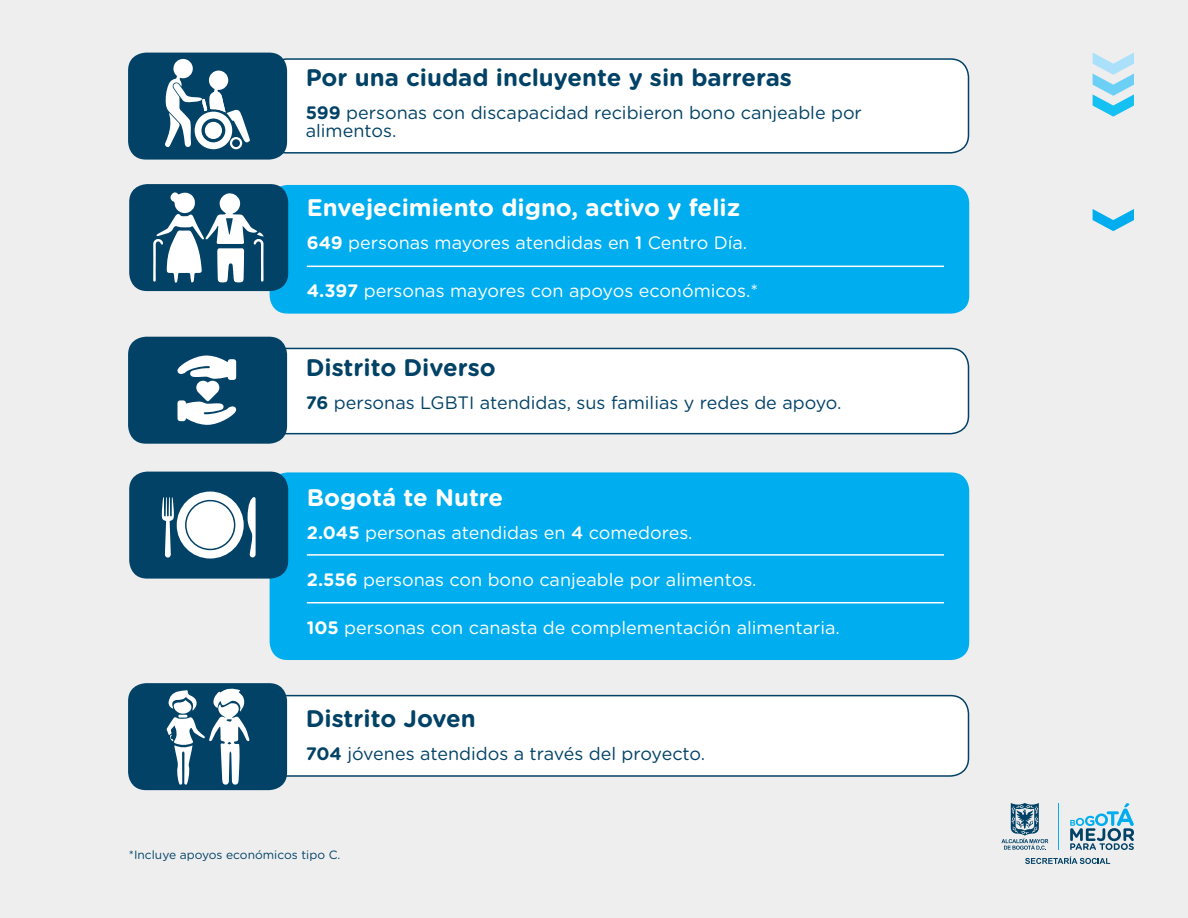
<style>
.page{position:relative;width:1188px;height:918px;background:#eeeeef}
.page>*{position:absolute;margin:0;border:0;box-sizing:border-box;transform-origin:0 0}
.t1{font:700 24px "Gotham Rounded";color:#024266}
.t2{font:700 24px "Gotham Rounded";color:#fff}
.t3{font:18px "Gotham Rounded";color:#fff}
.t4{font:18px/18px "Gotham Rounded";color:#024266}
.t5{font:12px "Gotham Rounded";color:#024266}
.s1{font-weight:700}
.s2{font-weight:500}
</style>
<div class="page">
<hr style="left:1059px;top:803px;width:1px;height:47px;background:#00aeef">
<svg style="left:1070px;top:803px;width:64px;height:47px"></svg>
<svg style="left:1001px;top:803px;width:47px;height:47px"></svg>
<svg style="left:1025px;top:857px;width:85px;height:7px"></svg>
<svg style="left:1093px;top:53px;width:41px;height:64px"></svg>
<svg style="left:1093px;top:209px;width:41px;height:22px"></svg>
<div style="left:270px;top:185px;width:699px;height:129px;background:#00aeef;border-radius:18px"></div>
<div style="left:129px;top:184px;width:159px;height:107px;background:#024266;border-radius:18px"></div>
<hr style="left:307px;top:266px;width:637px;height:1px;background:#fff">
<div style="left:269px;top:59px;width:699px;height:94px;background:#fff;border-radius:18px"></div>
<div style="left:268px;top:58px;width:701px;height:96px;border:2px solid #024266;border-radius:18px"></div>
<div style="left:128px;top:53px;width:159px;height:107px;background:#024266;border-radius:18px"></div>
<svg style="left:165px;top:75px;width:85px;height:74px"></svg>
<div style="left:173px;top:59px;width:20px;height:19px;background:#fff;border-radius:50%"></div>
<div style="left:209px;top:71px;width:19px;height:19px;background:#fff;border-radius:50%"></div>
<svg style="left:153px;top:192px;width:111px;height:91px"></svg>
<div style="left:269px;top:348px;width:699px;height:86px;background:#fff;border-radius:18px"></div>
<div style="left:268px;top:348px;width:701px;height:86px;border:2px solid #024266;border-radius:18px"></div>
<div style="left:128px;top:337px;width:159px;height:107px;background:#024266;border-radius:18px"></div>
<svg style="left:177px;top:355px;width:60px;height:70px"></svg>
<div style="left:270px;top:472px;width:699px;height:188px;background:#00aeef;border-radius:18px"></div>
<div style="left:129px;top:472px;width:159px;height:107px;background:#024266;border-radius:18px"></div>
<hr style="left:307px;top:554px;width:637px;height:2px;background:#fff">
<svg style="left:162px;top:492px;width:94px;height:67px"></svg>
<div style="left:269px;top:696px;width:699px;height:80px;background:#fff;border-radius:18px"></div>
<div style="left:268px;top:695px;width:701px;height:82px;border:2px solid #024266;border-radius:18px"></div>
<div style="left:128px;top:683px;width:159px;height:107px;background:#024266;border-radius:18px"></div>
<svg style="left:167px;top:688px;width:83px;height:97px"></svg>
<hr style="left:307px;top:602px;width:637px;height:1px;background:#fff">
<h1 class="t1" style="left:306px;top:60px;width:488px">Por una ciudad incluyente y sin barreras</h1>
<p class="t4" style="left:306px;top:103px;width:558px"><span class="s1">599</span> personas con discapacidad recibieron bono canjeable por alimentos.</p>
<h1 class="t2" style="left:307px;top:190px;width:435px">Envejecimiento digno, activo y feliz</h1>
<p class="t3" style="left:307px;top:230px;width:442px"><span class="s1">649</span> personas mayores atendidas en <span class="s2">1</span> Centro Día.</p>
<p class="t3" style="left:307px;top:278px;width:453px"><span class="s1">4.397</span> personas mayores con apoyos económicos.*</p>
<h1 class="t1" style="left:306px;top:350px;width:192px">Distrito Diverso</h1>
<p class="t4" style="left:306px;top:393px;width:537px"><span class="s1">76</span> personas LGBTI atendidas, sus familias y redes de apoyo.</p>
<h1 class="t2" style="left:307px;top:479px;width:198px">Bogotá te Nutre</h1>
<p class="t3" style="left:307px;top:520px;width:387px"><span class="s1">2.045</span> personas atendidas en <span class="s2">4</span> comedores.</p>
<p class="t3" style="left:307px;top:568px;width:451px"><span class="s1">2.556</span> personas con bono canjeable por alimentos.</p>
<p class="t3" style="left:307px;top:615px;width:535px"><span class="s1">105</span> personas con canasta de complementación alimentaria.</p>
<h1 class="t1" style="left:306px;top:701px;width:172px">Distrito Joven</h1>
<p class="t4" style="left:306px;top:743px;width:401px"><span class="s1">704</span> jóvenes atendidos a través del proyecto.</p>
<p class="t5" style="left:129px;top:846px;width:213px">*Incluye apoyos económicos tipo C.</p>
</div>
